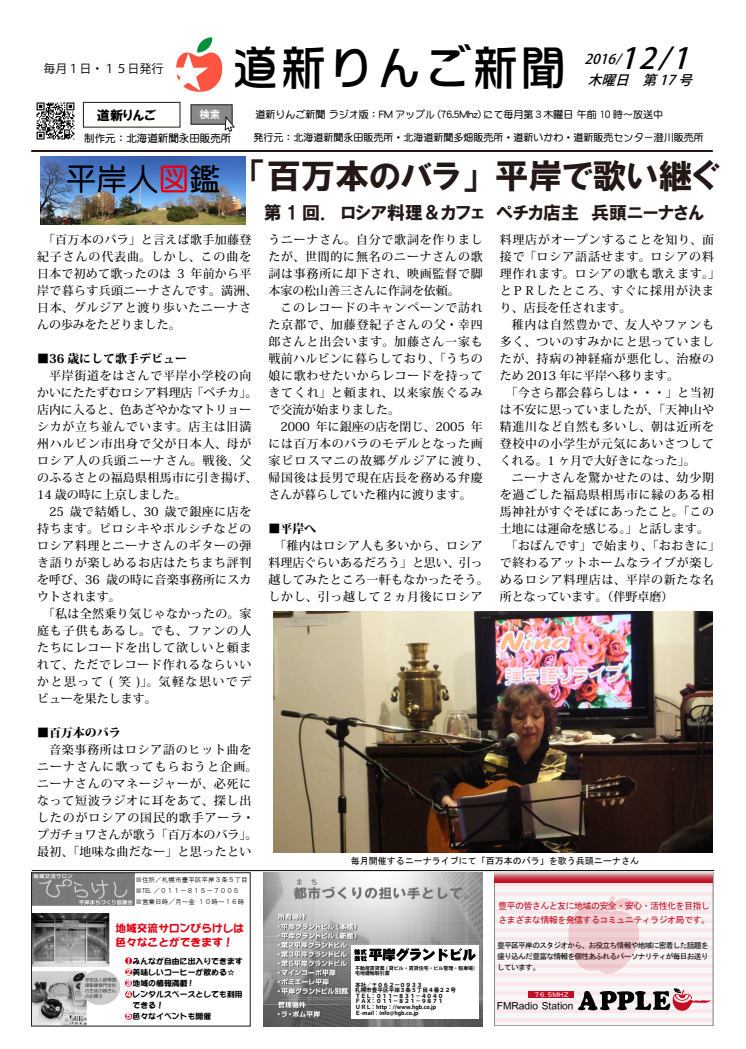
<style>
.page{position:relative;width:746px;height:1049px;background:#fff}
.page>*{position:absolute;margin:0;border:0;box-sizing:border-box;transform-origin:0 0}
.t1{font:48px "DFPOP Mix W5 WIN RKSJ H";color:#000}
.t2{font:34px "HGP Soei Kakugothic UB";color:#231815}
.t3{font:30.9px "DF Maru Gothic Bd WING RKSJ H";color:#000}
.t4{font:18px "HGP Soei Kakugothic UB";color:#231815}
.t5{font:italic 500 13.5px "Koz Go Pr 6 N";color:#000}
.t6{font:13.1px "HGP Soei Kakugothic UB";color:#000}
.t7{font:500 12px/17px "Koz Min Pro";letter-spacing:.055em;color:#000}
.t8{font:500 12px/17px "Koz Min Pro";letter-spacing:.03em;color:#000}
.t9{font:500 12px/17px "Koz Min Pro";letter-spacing:.025em;color:#000}
.t10{font:12px "Koz Go Pro";color:#000}
.t11{font:800 12px "Koz Min Pro";color:#000}
.t12{font:11.1px "Simplified Arabic";color:#000}
.t13{font:10.5px/13.2px "DFPOP1 W12 WINP RKSJ H";color:#e60012}
.t14{font:10.5px "DF Maru Gothic Bd WINP RKSJ H";color:#000}
.t15{font:10.5px "HGS Gothic E";color:#fff}
.t16{font:10px "DF Maru Gothic Bd WINP RKSJ H";color:#000}
.t17{font:9px/14.1px "MS Gothic";letter-spacing:-.075em;color:#c30d23}
.t18{font:9px "MS Gothic";color:#000}
.t19{font:7.7px/11.1px "DFPOP1 W12 WINP RKSJ H";color:#000}
.t20{font:7.7px/11px "MS Gothic";letter-spacing:-.1em;color:#000;text-align:justify}
.t21{font:6.7px "MS Gothic";letter-spacing:-.2em;color:#fff}
.t22{font:6.5px "HG Gothic M";color:#000}
.t23{font:700 5.5px/5.6px "Koz Go Pro";color:#000}
.t24{font:700 4.9px/5px "Koz Go Pr 6 N";color:#000}
.s1{font-family:"Koz Go Pro";font-size:29px}
.s2{color:#e60012}
.s3{font-weight:800}
.s4{color:#9fa0a0}
.s5{color:#fff}
</style>
<div class="page">
<svg style="left:176px;top:37px;width:46px;height:55px"></svg>
<img style="left:41px;top:157px;width:204px;height:67px">
<hr style="left:31px;top:150px;width:681px;height:2px;background:#231815">
<div style="left:83px;top:102px;width:97px;height:26px;background:#fff;border:1px solid #231815"></div>
<div style="left:190px;top:104px;width:43px;height:21px;background:#898989;border:1px solid #231815"></div>
<svg style="left:224px;top:116px;width:11px;height:16px"></svg>
<hr style="left:32px;top:870px;width:682px;height:1px;background:#000">
<img style="left:36px;top:102px;width:39px;height:38px">
<img style="left:273px;top:611px;width:439px;height:242px">
<img style="left:33px;top:874px;width:101px;height:32px">
<img style="left:33px;top:969px;width:87px;height:55px">
<img style="left:33px;top:913px;width:76px;height:54px">
<img style="left:264px;top:873px;width:218px;height:153px">
<div style="left:351px;top:945px;width:127px;height:73px;background:#fff"></div>
<svg style="left:354px;top:948px;width:122px;height:13px"></svg>
<svg style="left:494px;top:872px;width:219px;height:154px;fill:#f9f4f5"></svg>
<div style="left:528px;top:991px;width:45px;height:7px;background:#c30d23"></div>
<svg style="left:577px;top:988px;width:133px;height:24px"></svg>
<svg style="left:568px;top:896px;width:71px;height:78px"></svg>
<svg style="left:494px;top:872px;width:218px;height:10px;background:#cd616e"></svg>
<div style="left:125px;top:968px;width:7px;height:7px;background:#e60012;border-radius:50%"></div>
<div style="left:125px;top:957px;width:7px;height:7px;background:#e60012;border-radius:50%"></div>
<div style="left:125px;top:980px;width:7px;height:6px;background:#e60012;border-radius:50%"></div>
<div style="left:125px;top:991px;width:7px;height:7px;background:#e60012;border-radius:50%"></div>
<div style="left:125px;top:1013px;width:7px;height:7px;background:#e60012;border-radius:50%"></div>
<div style="left:31px;top:872px;width:219px;height:154px;border:1px solid #231815"></div>
<p class="t10" style="left:44px;top:61px;width:122px">毎月１日・１５日発行</p>
<p class="t6" style="left:97px;top:108px;width:61px">道新りんご</p>
<p class="t15" style="left:199px;top:109px;width:23px">検索</p>
<h1 class="t1" style="left:231px;top:43px;width:338px">道新りんご新聞</h1>
<p class="t5" style="left:584px;top:52px;width:116px">2016/<span class="s1">1 2/ 1</span></p>
<p class="t16" style="left:255px;top:109px;width:409px">道新りんご新聞 ラジオ版：FM アップル (76.5Mhz) にて毎月第３木曜日 午前 10 時～放送中</p>
<p class="t5" style="left:588px;top:73px;width:112px">木曜日　第 17 号</p>
<p class="t14" style="left:84px;top:133px;width:148px">制作元：北海道新聞永田販売所</p>
<p class="t16" style="left:253px;top:132px;width:452px">発行元：北海道新聞永田販売所・北海道新聞多畑販売所・道新いかわ・道新販売センター澄川販売所</p>
<h3 class="t3" style="left:66px;top:163px;width:156px">平岸人<span class="s2">図</span>鑑</h3>
<h2 class="t2" style="left:250px;top:159px;width:471px">「百万本のバラ」平岸で歌い継ぐ</h2>
<h3 class="t4" style="left:264px;top:204px;width:442px">第 1 回．ロシア料理＆カフェ　ペチカ店主　兵頭ニーナさん</h3>
<p class="t8" style="left:37px;top:231px;width:222px">　「百万本のバラ」と言えば歌手加藤登紀子さんの代表曲。しかし、この曲を日本で初めて歌ったのは 3 年前から平岸で暮らす兵頭ニーナさんです。満洲、日本、グルジアと渡り歩いたニーナさんの歩みをたどりました。</p>
<p class="t7" style="left:37px;top:350px;width:222px">■<span class="s3">36 歳にして歌手デビュー<br></span>　平岸街道をはさんで平岸小学校の向かいにたたずむロシア料理店「ペチカ」。店内に入ると、色あざやかなマトリョーシカが立ち並んでいます。店主は旧満州ハルビン市出身で父が日本人、母がロシア人の兵頭ニーナさん。戦後、父のふるさとの福島県相馬市に引き揚げ、<br>14 歳の時に上京しました。<br>　25 歳で結婚し、30 歳で銀座に店を持ちます。ピロシキやボルシチなどのロシア料理とニーナさんのギターの弾き語りが楽しめるお店はたちまち評判を呼び、36 歳の時に音楽事務所にスカウトされます。<br>　「私は全然乗り気じゃなかったの。家庭も子供もあるし。でも、ファンの人たちにレコードを出して欲しいと頼まれて、ただでレコード作れるならいいかと思って ( 笑 )」。気軽な思いでデビューを果たします。</p>
<p class="t7" style="left:37px;top:724px;width:222px">■<span class="s3">百万本のバラ<br></span>　音楽事務所はロシア語のヒット曲をニーナさんに歌ってもらおうと企画。ニーナさんのマネージャーが、必死になって短波ラジオに耳をあて、探し出したのがロシアの国民的歌手アーラ・プガチョワさんが歌う「百万本のバラ」。最初、「地味な曲だなー」と思ったとい</p>
<p class="t22" style="left:135px;top:877px;width:114px"><span class="s4">■</span>住所／札幌市豊平区平岸３条５丁目</p>
<p class="t22" style="left:135px;top:887px;width:106px"><span class="s4">■</span>TEL ／０１１－８１５－７００５</p>
<p class="t22" style="left:135px;top:898px;width:111px"><span class="s4">■</span>営業日時／月～金 １０時～１６時</p>
<p class="t13" style="left:115px;top:922px;width:130px">地域交流サロンぴらけしは色々なことができます！</p>
<p class="t19" style="left:125px;top:956px;width:120px"><span class="s5">１</span>みんなが自由に出入りできます<br><span class="s5">２</span>美味しいコーヒーが飲める☆<br><span class="s5">３</span>地域の情報満載 !<br><span class="s5">４</span>レンタルスペースとしても利用　できる！<br><span class="s5">５</span>色々なイベントも開催</p>
<p class="t7" style="left:268px;top:231px;width:222px">うニーナさん。自分で歌詞を作りましたが、世間的に無名のニーナさんの歌詞は事務所に却下され、映画監督で脚本家の松山善三さんに作詞を依頼。<br>　このレコードのキャンペーンで訪れた京都で、加藤登紀子さんの父・幸四郎さんと出会います。加藤さん一家も戦前ハルビンに暮らしており、「うちの娘に歌わせたいからレコードを持ってきてくれ」と頼まれ、以来家族ぐるみで交流が始まりました。<br>　2000 年に銀座の店を閉じ、2005 年には百万本のバラのモデルとなった画家ピロスマニの故郷グルジアに渡り、帰国後は長男で現在店長を務める弁慶さんが暮らしていた稚内に渡ります。</p>
<p class="t11" style="left:268px;top:520px;width:49px">■平岸へ</p>
<p class="t9" style="left:268px;top:537px;width:222px">　「稚内はロシア人も多いから、ロシア料理店ぐらいあるだろう」と思い、引っ越してみたところ一軒もなかったそう。しかし、引っ越して２ヵ月後にロシア</p>
<p class="t7" style="left:499px;top:231px;width:222px">料理店がオープンすることを知り、面接で「ロシア語話せます。ロシアの料理作れます。ロシアの歌も歌えます。」とＰＲしたところ、すぐに採用が決まり、店長を任されます。<br>　稚内は自然豊かで、友人やファンも多く、ついのすみかにと思っていましたが、持病の神経痛が悪化し、治療のため 2013 年に平岸へ移ります。<br>　「今さら都会暮らしは・・・」と当初は不安に思っていましたが、「天神山や精進川など自然も多いし、朝は近所を登校中の小学生が元気にあいさつしてくれる。1 ヶ月で大好きになった」。<br>　ニーナさんを驚かせたのは、幼少期を過ごした福島県相馬市に縁のある相馬神社がすぐそばにあったこと。「この土地には運命を感じる。」と話します。　「おばんです」で始まり、「おおきに」で終わるアットホームなライブが楽しめるロシア料理店は、平岸の新たな名所となっています。（伴野卓磨）</p>
<p class="t18" style="left:351px;top:856px;width:289px">毎月開催するニーナライブにて「百万本のバラ」を歌う兵頭ニーナさん</p>
<p class="t17" style="left:498px;top:898px;width:213px">豊平の皆さんと友に地域の安全・安心・活性化を目指しさまざまな情報を発信するコミュニティラジオ局です。</p>
<p class="t20" style="left:497px;top:939px;width:213px">豊平区平岸のスタジオから、お役立ち情報や地域に密着した話題を盛り込んだ豊富な情報を個性あふれるパーソナリティが毎日お送りしています。</p>
<p class="t24" style="left:355px;top:966px;width:125px">不動産賃貸業 ( 貸ビル・賃貸住宅・ビル管理・駐車場）宅地建物取引業</p>
<p class="t23" style="left:355px;top:982px;width:102px">本社／〒０６２ー０９３３　<br>札幌市豊平区平岸３条５丁目４番２２号<br>ＴＥＬ：０１１ー８３１－４０４０　<br>ＦＡＸ：０１１－８２１－９８７１<br>ＵＲＬ：http：//www.hgb.co.jp　　<br>Ｅ-mail：info@hgb.co.jp</p>
<p class="t21" style="left:533px;top:991px;width:38px">７６.５ＭＨＺ</p>
<p class="t12" style="left:496px;top:997px;width:78px">FMRadio Station</p>
</div>
